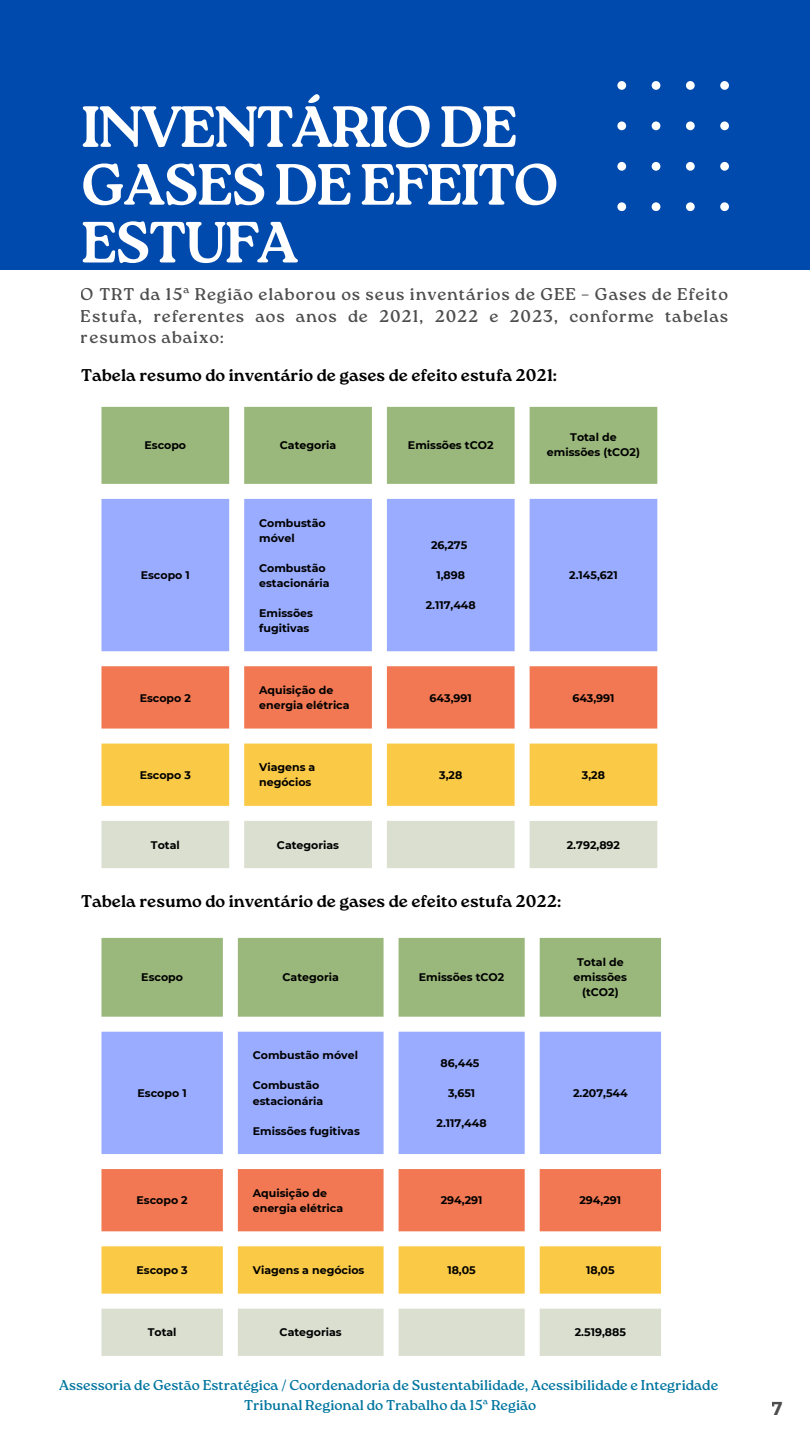
<style>
.page{position:relative;width:810px;height:1441px;background:#fff}
.page>*{position:absolute;margin:0;border:0;box-sizing:border-box;transform-origin:0 0}
.t1{font:700 58px/57.8px "Roca One";letter-spacing:-.035em;color:#fff}
.t2{font:700 18.6px "Montserrat";color:#000}
.t3{font:17px/21.8px "Roca One";letter-spacing:.05em;color:#000;text-align:justify}
.t4{font:700 17px "Roca One";color:#000}
.t5{font:14.2px/19.5px "Roca One";color:#00759f;text-align:center}
.t6{font:700 11px/15px "Montserrat";color:#000}
</style>
<div class="page">
<div style="left:0;top:0;width:810px;height:270px;background:#004aad"></div>
<svg style="left:617px;top:81px;width:112px;height:130px"></svg>
<svg style="left:101px;top:407px;width:556px;height:77px;background:#a2bd86"></svg>
<svg style="left:101px;top:499px;width:556px;height:152px;background:#a1b2ff"></svg>
<svg style="left:101px;top:666px;width:556px;height:62px;background:#f28461"></svg>
<svg style="left:101px;top:743px;width:556px;height:62px;background:#face57"></svg>
<svg style="left:101px;top:821px;width:556px;height:47px;background:#dde1d3"></svg>
<svg style="left:101px;top:937px;width:560px;height:79px;background:#a3be87"></svg>
<svg style="left:101px;top:1031px;width:560px;height:122px;background:#a1b3ff"></svg>
<svg style="left:101px;top:1169px;width:560px;height:61px;background:#f28461"></svg>
<svg style="left:101px;top:1246px;width:560px;height:47px;background:#facd56"></svg>
<svg style="left:101px;top:1308px;width:560px;height:47px;background:#dde2d4"></svg>
<h1 class="t1" style="left:81px;top:98px;width:479px">INVENTÁRIO DE<br>GASES DE EFEITO<br>ESTUFA</h1>
<h3 class="t3" style="left:81px;top:283px;width:649px">O TRT da 15ª Região elaborou os seus inventários de GEE – Gases de Efeito Estufa, referentes aos anos de 2021, 2022 e 2023, conforme tabelas resumos abaixo:</h3>
<h3 class="t4" style="left:81px;top:365px;width:478px">Tabela resumo do inventário de gases de efeito estufa 2021:</h3>
<p class="t6" style="left:144px;top:437px;width:43px">Escopo</p>
<p class="t6" style="left:280px;top:437px;width:58px">Categoria</p>
<p class="t6" style="left:408px;top:437px;width:87px">Emissões tCO2</p>
<p class="t6" style="left:547px;top:430px;width:94px;text-align:center">Total de emissões (tCO2)</p>
<p class="t6" style="left:141px;top:567px;width:51px">Escopo 1</p>
<p class="t6" style="left:259px;top:515px;width:68px">Combustão móvel</p>
<p class="t6" style="left:259px;top:560px;width:72px">Combustão estacionária</p>
<p class="t6" style="left:259px;top:605px;width:55px">Emissões fugitivas</p>
<p class="t6" style="left:431px;top:537px;width:38px">26,275</p>
<p class="t6" style="left:436px;top:567px;width:30px">1,898</p>
<p class="t6" style="left:426px;top:597px;width:52px">2.117,448</p>
<p class="t6" style="left:569px;top:567px;width:50px">2.145,621</p>
<p class="t6" style="left:140px;top:690px;width:53px">Escopo 2</p>
<p class="t6" style="left:259px;top:682px;width:92px">Aquisição de energia elétrica</p>
<p class="t6" style="left:430px;top:690px;width:44px">643,991</p>
<p class="t6" style="left:572px;top:690px;width:44px">643,991</p>
<p class="t6" style="left:140px;top:767px;width:53px">Escopo 3</p>
<p class="t6" style="left:259px;top:759px;width:58px">Viagens a negócios</p>
<p class="t6" style="left:439px;top:767px;width:25px">3,28</p>
<p class="t6" style="left:582px;top:767px;width:25px">3,28</p>
<p class="t6" style="left:151px;top:837px;width:30px">Total</p>
<p class="t6" style="left:277px;top:837px;width:64px">Categorias</p>
<p class="t6" style="left:567px;top:837px;width:55px">2.792,892</p>
<h3 class="t4" style="left:81px;top:891px;width:482px">Tabela resumo do inventário de gases de efeito estufa 2022:</h3>
<p class="t6" style="left:141px;top:969px;width:43px">Escopo</p>
<p class="t6" style="left:283px;top:969px;width:58px">Categoria</p>
<p class="t6" style="left:419px;top:969px;width:87px">Emissões tCO2</p>
<p class="t6" style="left:574px;top:954px;width:55px;text-align:center">Total de emissões (tCO2)</p>
<p class="t6" style="left:138px;top:1085px;width:51px">Escopo 1</p>
<p class="t6" style="left:253px;top:1047px;width:107px">Combustão móvel</p>
<p class="t6" style="left:253px;top:1077px;width:72px">Combustão estacionária</p>
<p class="t6" style="left:253px;top:1122px;width:109px">Emissões fugitivas</p>
<p class="t6" style="left:441px;top:1055px;width:40px">86,445</p>
<p class="t6" style="left:448px;top:1085px;width:29px">3,651</p>
<p class="t6" style="left:437px;top:1115px;width:52px">2.117,448</p>
<p class="t6" style="left:573px;top:1085px;width:56px">2.207,544</p>
<p class="t6" style="left:137px;top:1192px;width:53px">Escopo 2</p>
<p class="t6" style="left:253px;top:1185px;width:92px">Aquisição de energia elétrica</p>
<p class="t6" style="left:441px;top:1192px;width:43px">294,291</p>
<p class="t6" style="left:580px;top:1192px;width:43px">294,291</p>
<p class="t6" style="left:137px;top:1262px;width:53px">Escopo 3</p>
<p class="t6" style="left:253px;top:1262px;width:113px">Viagens a negócios</p>
<p class="t6" style="left:447px;top:1262px;width:30px">18,05</p>
<p class="t6" style="left:586px;top:1262px;width:30px">18,05</p>
<p class="t6" style="left:148px;top:1324px;width:30px">Total</p>
<p class="t6" style="left:280px;top:1324px;width:64px">Categorias</p>
<p class="t6" style="left:575px;top:1324px;width:53px">2.519,885</p>
<p class="t5" style="left:59px;top:1374px;width:661px">Assessoria de Gestão Estratégica / Coordenadoria de Sustentabilidade, Acessibilidade e Integridade<br>Tribunal Regional do Trabalho da 15ª Região</p>
<h2 class="t2" style="left:772px;top:1396px;width:13px">7</h2>
</div>
